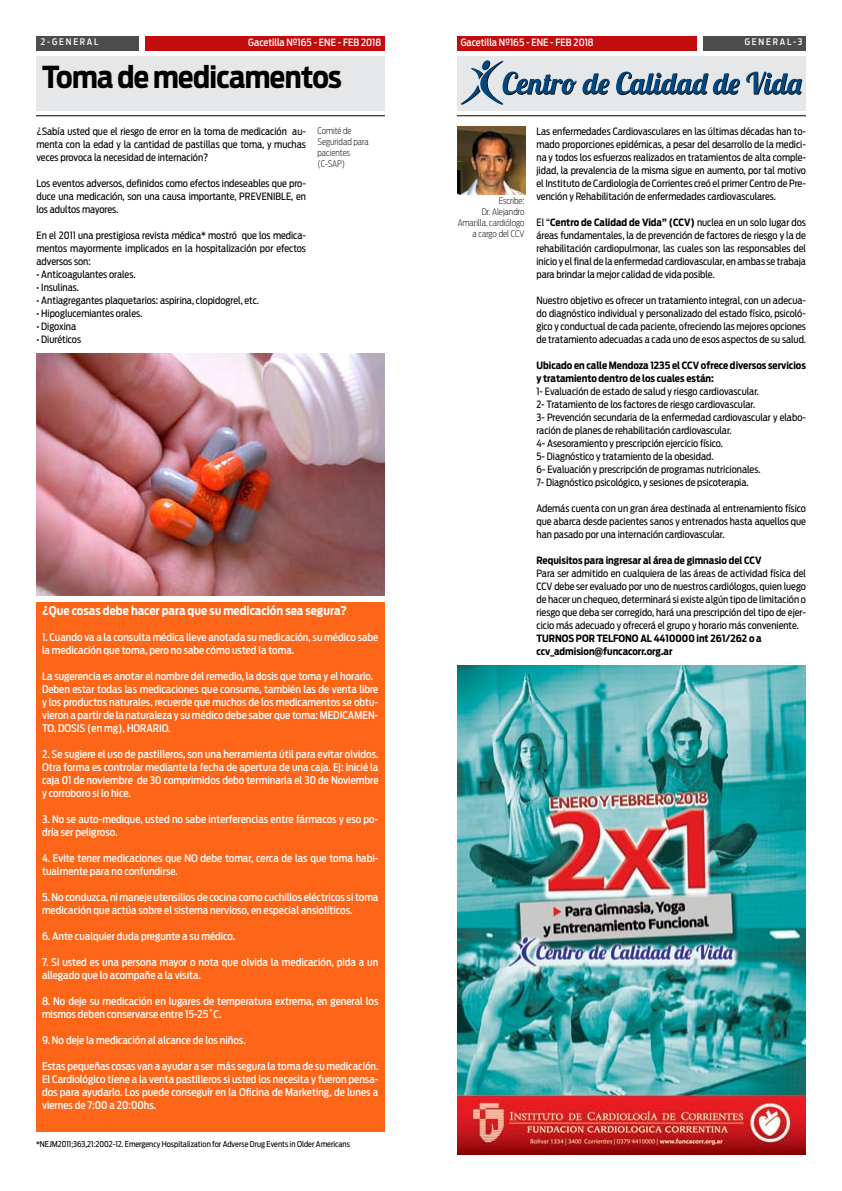
<style>
.page{position:relative;width:842px;height:1191px;background:#fff}
.page>*{position:absolute;margin:0;border:0;box-sizing:border-box;transform-origin:0 0}
.t1{font:700 30px "Antenna Cond";letter-spacing:-.02em;color:#000}
.t2{font:700 12px "Antenna Cond";color:#fff}
.t3{font:500 10.5px/13px "Antenna Cond";color:#fff}
.t4{font:10px/13px "Antenna Cond";color:#000;text-align:justify}
.t5{font:700 10px/13px "Antenna Cond";color:#000}
.t6{font:500 10px "Antenna Cond";color:#fff}
.t7{font:200 9px/11px "Antenna Cond";color:#000}
.t8{font:500 9px "Antenna Cond";letter-spacing:.2em;color:#fff}
.t9{font:8px "Antenna Cond";color:#000}
.s1{font-weight:700}
</style>
<div class="page">
<div style="left:457px;top:36px;width:240px;height:15px;background:#c30c0e"></div>
<div style="left:146px;top:36px;width:239px;height:15px;background:#c30c0e"></div>
<div style="left:36px;top:36px;width:103px;height:15px;background:#4d4d4f"></div>
<div style="left:703px;top:36px;width:102px;height:15px;background:#4d4d4f"></div>
<div style="left:36px;top:602px;width:349px;height:529px;background:#fd6519"></div>
<div style="left:36px;top:56px;width:349px;height:55px;background:#e6e7e8"></div>
<hr style="left:36px;top:115px;width:349px;height:1px;background:#000">
<img style="left:36px;top:353px;width:349px;height:242px">
<div style="left:457px;top:56px;width:349px;height:55px;background:#e6e7e8"></div>
<hr style="left:457px;top:115px;width:349px;height:1px;background:#000">
<svg style="left:461px;top:60px;width:149px;height:45px"></svg>
<svg style="left:616px;top:72px;width:124px;height:23px"></svg>
<svg style="left:746px;top:72px;width:56px;height:23px"></svg>
<img style="left:457px;top:666px;width:349px;height:489px">
<img style="left:457px;top:127px;width:68px;height:68px">
<p class="t8" style="left:41px;top:37px;width:59px">2-GENERAL</p>
<p class="t6" style="left:248px;top:37px;width:135px">Gacetilla Nº165 - ENE - FEB 2018</p>
<p class="t6" style="left:461px;top:37px;width:135px">Gacetilla Nº165 - ENE - FEB 2018</p>
<p class="t8" style="left:745px;top:37px;width:59px">GENERAL-3</p>
<h1 class="t1" style="left:42px;top:60px;width:301px">Toma de medicamentos</h1>
<p class="t4" style="left:36px;top:125px;width:271px">¿Sabía usted que el riesgo de error en la toma de medicación au&shy;menta con la edad y la cantidad de pastillas que toma, y muchas veces provoca la necesidad de internación?</p>
<p class="t4" style="left:36px;top:177px;width:271px">Los eventos adversos, definidos como efectos indeseables que pro&shy;duce una medicación, son una causa importante, PREVENIBLE, en los adultos mayores.</p>
<p class="t4" style="left:36px;top:229px;width:271px">En el 2011 una prestigiosa revista médica* mostró que los medica&shy;mentos mayormente implicados en la hospitalización por efectos adversos son:</p>
<p class="t4" style="left:36px;top:268px;width:101px">• Anticoagulantes orales.</p>
<p class="t4" style="left:36px;top:281px;width:44px">• Insulinas.</p>
<p class="t4" style="left:36px;top:294px;width:224px">• Antiagregantes plaquetarios: aspirina, clopidogrel, etc.</p>
<p class="t4" style="left:36px;top:307px;width:107px">• Hipoglucemiantes orales.</p>
<p class="t4" style="left:36px;top:320px;width:41px">• Digoxina</p>
<p class="t4" style="left:36px;top:333px;width:46px">• Diuréticos</p>
<p class="t4" style="left:536px;top:125px;width:271px">Las enfermedades Cardiovasculares en las últimas décadas han to&shy;mado proporciones epidémicas, a pesar del desarrollo de la medici&shy;na y todos los esfuerzos realizados en tratamientos de alta comple&shy;jidad, la prevalencia de la misma sigue en aumento, por tal motivo el Instituto de Cardiología de Corrientes creó el primer Centro de Pre&shy;vención y Rehabilitación de enfermedades cardiovasculares.</p>
<p class="t4" style="left:536px;top:216px;width:271px">El “<span class="s1">Centro de Calidad de Vida” (CCV)</span> nuclea en un solo lugar dos áreas fundamentales, la de prevención de factores de riesgo y la de rehabilitación cardiopulmonar, las cuales son las responsables del inicio y el final de la enfermedad cardiovascular, en ambas se trabaja para brindar la mejor calidad de vida posible.</p>
<p class="t4" style="left:536px;top:294px;width:271px">Nuestro objetivo es ofrecer un tratamiento integral, con un adecua&shy;do diagnóstico individual y personalizado del estado físico, psicoló&shy;gico y conductual de cada paciente, ofreciendo las mejores opciones de tratamiento adecuadas a cada uno de esos aspectos de su salud.</p>
<p class="t5" style="left:536px;top:359px;width:271px">Ubicado en calle Mendoza 1235 el CCV ofrece diversos servicios y tratamiento dentro de los cuales están:</p>
<p class="t4" style="left:536px;top:385px;width:271px;text-align:left">1- Evaluación de estado de salud y riesgo cardiovascular.<br>2- Tratamiento de los factores de riesgo cardiovascular.<br>3- Prevención secundaria de la enfermedad cardiovascular y elabo&shy;ración de planes de rehabilitación cardiovascular.<br>4- Asesoramiento y prescripción ejercicio físico.<br>5- Diagnóstico y tratamiento de la obesidad.<br>6- Evaluación y prescripción de programas nutricionales.<br>7- Diagnóstico psicológico, y sesiones de psicoterapia.</p>
<p class="t4" style="left:536px;top:502px;width:271px">Además cuenta con un gran área destinada al entrenamiento físico que abarca desde pacientes sanos y entrenados hasta aquellos que han pasado por una internación cardiovascular.</p>
<p class="t5" style="left:536px;top:554px;width:227px">Requisitos para ingresar al área de gimnasio del CCV</p>
<p class="t4" style="left:536px;top:567px;width:271px">Para ser admitido en cualquiera de las áreas de actividad física del CCV debe ser evaluado por uno de nuestros cardiólogos, quien luego de hacer un chequeo, determinará si existe algún tipo de limitación o riesgo que deba ser corregido, hará una prescripción del tipo de ejer&shy;cicio más adecuado y ofrecerá el grupo y horario más conveniente.</p>
<p class="t5" style="left:536px;top:632px;width:227px">TURNOS POR TELFONO AL 4410000 int 261/262 o a ccv_admision@funcacorr.org.ar</p>
<p class="t7" style="left:317px;top:125px;width:53px">Comité de<br>Seguridad para pacientes (C-SAP)</p>
<p class="t7" style="left:458px;top:195px;width:68px;text-align:right">Escribe:<br>Dr. Alejandro<br>Amarilla, cardiólogo a cargo del CCV</p>
<p class="t2" style="left:42px;top:603px;width:307px">¿Que cosas debe hacer para que su medicación sea segura?</p>
<p class="t3" style="left:42px;top:630px;width:338px">1. Cuando va a la consulta médica lleve anotada su medicación, su médico sabe la medicación que toma, pero no sabe cómo usted la toma.</p>
<p class="t3" style="left:42px;top:669px;width:338px">La sugerencia es anotar el nombre del remedio, la dosis que toma y el horario.<br>Deben estar todas las medicaciones que consume, también las de venta libre y los productos naturales, recuerde que muchos de los medicamentos se obtu&shy;vieron a partir de la naturaleza y su médico debe saber que toma: MEDICAMEN-TO, DOSIS (en mg), HORARIO.</p>
<p class="t3" style="left:42px;top:747px;width:338px;text-align:justify">2. Se sugiere el uso de pastilleros, son una herramienta útil para evitar olvidos.<br>Otra forma es controlar mediante la fecha de apertura de una caja. Ej: inicié la caja 01 de noviembre de 30 comprimidos debo terminarla el 30 de Noviembre y corroboro si lo hice.</p>
<p class="t3" style="left:42px;top:812px;width:338px">3. No se auto-medique, usted no sabe interferencias entre fármacos y eso po&shy;dría ser peligroso.</p>
<p class="t3" style="left:42px;top:851px;width:338px">4. Evite tener medicaciones que NO debe tomar, cerca de las que toma habi&shy;tualmente para no confundirse.</p>
<p class="t3" style="left:42px;top:890px;width:338px">5. No conduzca, ni maneje utensilios de cocina como cuchillos eléctricos si toma medicación que actúa sobre el sistema nervioso, en especial ansiolíticos.</p>
<p class="t3" style="left:42px;top:929px;width:195px">6. Ante cualquier duda pregunte a su médico.</p>
<p class="t3" style="left:42px;top:955px;width:338px">7. Si usted es una persona mayor o nota que olvida la medicación, pida a un allegado que lo acompañe a la visita.</p>
<p class="t3" style="left:42px;top:994px;width:338px">8. No deje su medicación en lugares de temperatura extrema, en general los mismos deben conservarse entre 15-25˚C.</p>
<p class="t3" style="left:42px;top:1033px;width:205px">9. No deje la medicación al alcance de los niños.</p>
<p class="t3" style="left:42px;top:1059px;width:338px;text-align:justify">Estas pequeñas cosas van a ayudar a ser más segura la toma de su medicación.<br>El Cardiológico tiene a la venta pastilleros si usted los necesita y fueron pensa&shy;dos para ayudarlo. Los puede conseguir en la Oficina de Marketing, de lunes a viernes de 7:00 a 20:00hs.</p>
<p class="t9" style="left:36px;top:1139px;width:315px">*NEJM2011;363,21:2002-12. Emergency Hospitalization for Adverse Drug Events in Older Americans</p>
</div>
